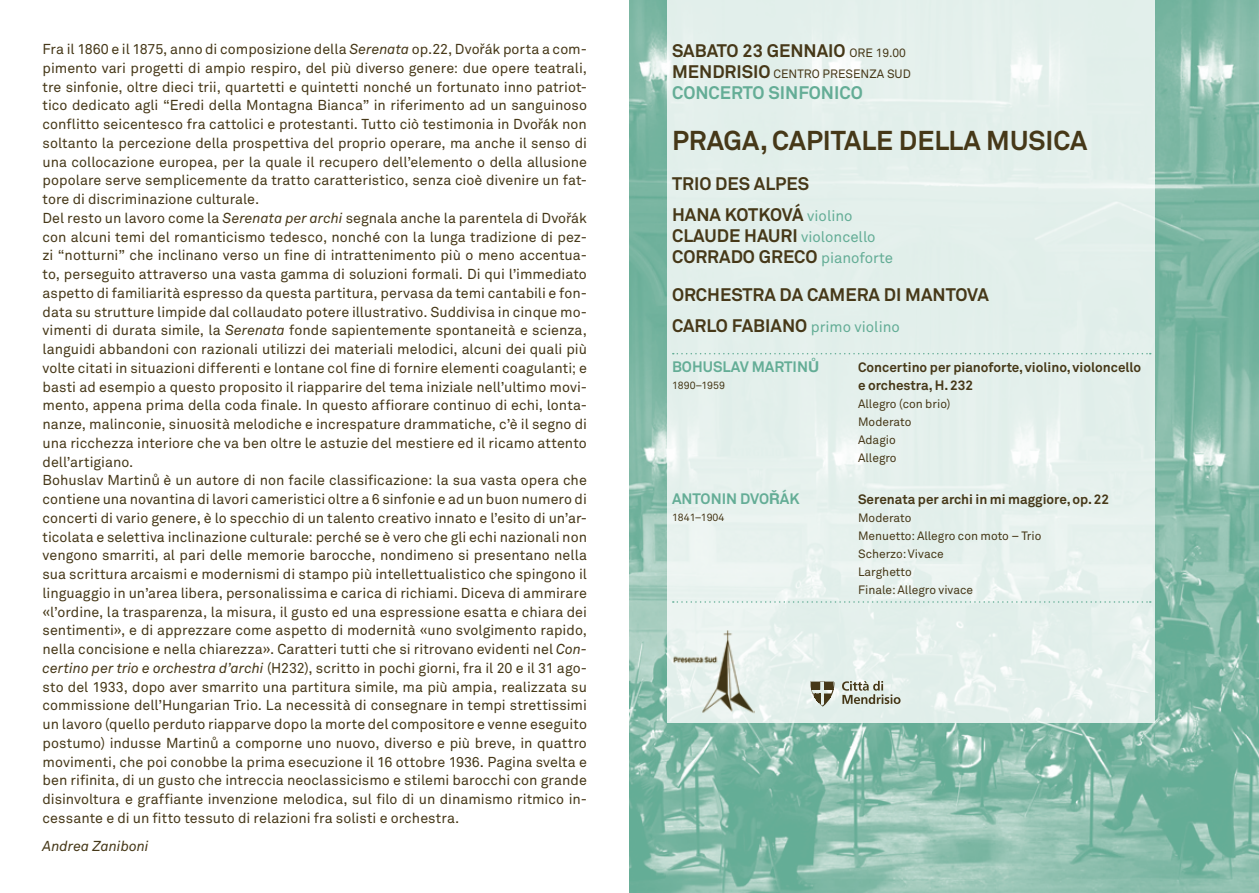
<style>
.page{position:relative;width:1259px;height:893px;background:#fff}
.page>*{position:absolute;margin:0;border:0;box-sizing:border-box;transform-origin:0 0}
.t1{font:700 27px "Akkurat";color:#463818}
.t2{font:700 18px/21px "Akkurat";color:#463818}
.t3{font:700 18px "Akkurat";color:#64ad96}
.t4{font:700 15px "Akkurat";color:#64ad96}
.t5{font:14.25px/18.8px "Akkurat";letter-spacing:.005em;color:#463818}
.t6{font:italic 14.25px "Akkurat";color:#463818}
.t7{font:700 13.5px "Akkurat";color:#463818}
.t8{font:12px/18px "Akkurat";color:#463818}
.t9{font:10.5px "Akkurat";color:#463818}
.s1{font-style:italic}
.s2{font-family:"Helvetica Neue"}
.s3{font-weight:400;font-size:12px}
.s4{font-weight:400;font-size:15px;color:#64ad96}
</style>
<div class="page">
<img style="left:629px;top:0;width:630px;height:893px">
<div style="left:668px;top:0;width:486px;height:723px;background:#e4f0ec"></div>
<svg style="left:673px;top:353px;width:477px;height:1px"></svg>
<svg style="left:673px;top:601px;width:477px;height:2px"></svg>
<img style="left:672px;top:630px;width:82px;height:86px">
<svg style="left:810px;top:681px;width:24px;height:25px"></svg>
<svg style="left:842px;top:681px;width:58px;height:23px"></svg>
<p class="t5" style="left:43px;top:39px;width:546px">Fra il 1860 e il 1875, anno di composizione della <span class="s1">Serenata</span> op.22, Dvo<span class="s2">ř</span>ák porta a com&shy;pimento vari progetti di ampio respiro, del più diverso genere: due opere teatrali, tre sinfonie, oltre dieci trii, quartetti e quintetti nonché un fortunato inno patriot&shy;tico dedicato agli “Eredi della Montagna Bianca” in riferimento ad un sanguinoso conflitto seicentesco fra cattolici e protestanti. Tutto ciò testimonia in Dvo<span class="s2">ř</span>ák non soltanto la percezione della prospettiva del proprio operare, ma anche il senso di una collocazione europea, per la quale il recupero dell’elemento o della allusione popolare serve semplicemente da tratto caratteristico, senza cioè divenire un fat&shy;tore di discriminazione culturale.<br>Del resto un lavoro come la <span class="s1">Serenata per archi</span> segnala anche la parentela di Dvo<span class="s2">ř</span>ák con alcuni temi del romanticismo tedesco, nonché con la lunga tradizione di pez&shy;zi “notturni” che inclinano verso un fine di intrattenimento più o meno accentua&shy;to, perseguito attraverso una vasta gamma di soluzioni formali. Di qui l’immediato aspetto di familiarità espresso da questa partitura, pervasa da temi cantabili e fon&shy;data su strutture limpide dal collaudato potere illustrativo. Suddivisa in cinque mo&shy;vimenti di durata simile, la <span class="s1">Serenata</span> fonde sapientemente spontaneità e scienza, languidi abbandoni con razionali utilizzi dei materiali melodici, alcuni dei quali più volte citati in situazioni differenti e lontane col fine di fornire elementi coagulanti; e basti ad esempio a questo proposito il riapparire del tema iniziale nell’ultimo movi&shy;mento, appena prima della coda finale. In questo affiorare continuo di echi, lonta&shy;nanze, malinconie, sinuosità melodiche e increspature drammatiche, c’è il segno di una ricchezza interiore che va ben oltre le astuzie del mestiere ed il ricamo attento dell’artigiano.<br>Bohuslav Martin<span class="s2">ů</span> è un autore di non facile classificazione: la sua vasta opera che contiene una novantina di lavori cameristici oltre a 6 sinfonie e ad un buon numero di concerti di vario genere, è lo specchio di un talento creativo innato e l’esito di un’ar&shy;ticolata e selettiva inclinazione culturale: perché se è vero che gli echi nazionali non vengono smarriti, al pari delle memorie barocche, nondimeno si presentano nella sua scrittura arcaismi e modernismi di stampo più intellettualistico che spingono il linguaggio in un’area libera, personalissima e carica di richiami. Diceva di ammirare «l’ordine, la trasparenza, la misura, il gusto ed una espressione esatta e chiara dei sentimenti», e di apprezzare come aspetto di modernità «uno svolgimento rapido, nella concisione e nella chiarezza». Caratteri tutti che si ritrovano evidenti nel <span class="s1">Con&shy;certino per trio e orchestra d’archi</span> (H232), scritto in pochi giorni, fra il 20 e il 31 ago&shy;sto del 1933, dopo aver smarrito una partitura simile, ma più ampia, realizzata su commissione dell’Hungarian Trio. La necessità di consegnare in tempi strettissimi un lavoro (quello perduto riapparve dopo la morte del compositore e venne eseguito postumo) indusse Martin<span class="s2">ů</span> a comporne uno nuovo, diverso e più breve, in quattro movimenti, che poi conobbe la prima esecuzione il 16 ottobre 1936. Pagina svelta e ben rifinita, di un gusto che intreccia neoclassicismo e stilemi barocchi con grande disinvoltura e graffiante invenzione melodica, sul filo di un dinamismo ritmico in&shy;cessante e di un fitto tessuto di relazioni fra solisti e orchestra.</p>
<p class="t6" style="left:43px;top:837px;width:108px">Andrea Zaniboni</p>
<p class="t2" style="left:672px;top:40px;width:235px">SABATO 23 GENNAIO <span class="s3">ore 19.00<br></span>MENDRISIO <span class="s3">Centr</span></p>
<p class="t8" style="left:812px;top:65px;width:99px">o Presenza Sud</p>
<p class="t3" style="left:672px;top:81px;width:192px">CONCERTO SINFONICO</p>
<h1 class="t1" style="left:672px;top:123px;width:54px">PRAGA</h1>
<h1 class="t1" style="left:760px;top:123px;width:327px">, CAPITALE DELLA M USICA</h1>
<p class="t2" style="left:672px;top:167px;width:182px;line-height:31.5px">TRIO DES ALPES<br>HANA KOTKOVÁ <span class="s4">violino</span></p>
<p class="t2" style="left:672px;top:225px;width:222px">CLAUDE HAURI <span class="s4">violoncello<br></span>CORRADO GRECO <span class="s4">pianoforte</span></p>
<p class="t2" style="left:672px;top:284px;width:149px">ORCH ESTRA DA CAM</p>
<p class="t2" style="left:672px;top:278px;width:308px;line-height:31.5px;text-indent:173px">ERA DI MANTOVA<br>CARLO FABIANO <span class="s4">primo violino</span></p>
<p class="t4" style="left:672px;top:357px;width:149px">BOH USLAV MARTIN<span class="s2">ů</span></p>
<p class="t7" style="left:858px;top:359px;width:285px">CONCERTINO PER PIANOFORTE, VIOLINO, VIOLONCELLO</p>
<p class="t9" style="left:672px;top:378px;width:54px">1890–1959</p>
<p class="t7" style="left:858px;top:377px;width:117px">E ORCHESTRA, H. 232</p>
<p class="t8" style="left:858px;top:395px;width:94px">Allegro (con brio)<br>Moderato</p>
<p class="t8" style="left:672px;top:431px;width:98px">A</p>
<p class="t8" style="left:865px;top:431px;width:32px">dagio</p>
<p class="t8" style="left:672px;top:449px;width:98px">A</p>
<p class="t8" style="left:865px;top:449px;width:33px">llegro</p>
<p class="t4" style="left:672px;top:489px;width:129px">ANTONIN DVO<span class="s2">ř</span>ÁK</p>
<p class="t7" style="left:858px;top:491px;width:253px">SERENATA PER ARCHI IN MI MAGGIORE, OP. 22</p>
<p class="t9" style="left:672px;top:510px;width:54px">1841–1904</p>
<p class="t8" style="left:858px;top:509px;width:185px">Moderato<br>Menuetto: Allegro con moto – Trio<br>Scherzo: Vivace<br>Larghetto<br>Finale: Allegro vivace</p>
</div>
